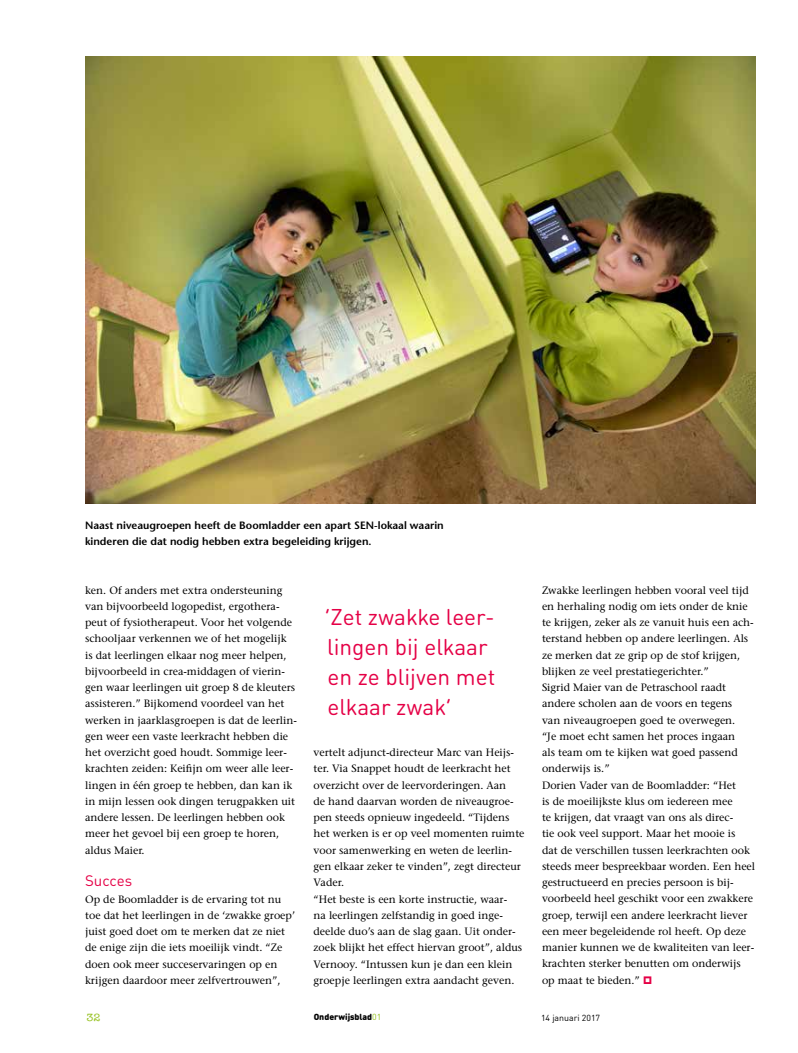
<style>
.page{position:relative;width:798px;height:1053px;background:#fff}
.page>*{position:absolute;margin:0;border:0;box-sizing:border-box;transform-origin:0 0}
.t1{font:22.5px/30px "DIN Round OT";color:#e50046}
.t2{font:15px "DIN Round OT";color:#e50046}
.t3{font:10.62px/16.2px "Stone Serif LT";color:#000}
.t4{font:600 10.62px/16.2px "Stone Sans LT";color:#000}
.t5{font:500 10.62px "American Typewriter Std";color:#95c11f}
.t6{font:900 8.75px "DIN Round OT";color:#000}
.t7{font:8.75px "DIN Round OT";color:#000}
.s1{font-family:"Aobtekens Plain";color:#e50046}
.s2{font-weight:400;color:#95c11f}
</style>
<div class="page">
<img style="left:85px;top:57px;width:670px;height:446px">
<p class="t4" style="left:85px;top:516px;width:360px">Naast niveaugroepen heeft de Boomladder een apart SEN-lokaal waarin kinderen die dat nodig hebben extra begeleiding krijgen.</p>
<p class="t3" style="left:85px;top:581px;width:213px">ken. Of anders met extra ondersteuning van bijvoorbeeld logopedist, ergothera&shy;peut of fysiotherapeut. Voor het volgende schooljaar verkennen we of het mogelijk<br>is dat leerlingen elkaar nog meer helpen, bijvoorbeeld in crea-middagen of vierin&shy;gen waar leerlingen uit groep 8 de kleuters assisteren.” Bijkomend voordeel van het werken in jaarklasgroepen is dat de leerlin&shy;gen weer een vaste leerkracht hebben die het overzicht goed houdt. Sommige leer&shy;krachten zeiden: Keifijn om weer alle leer&shy;lingen in één groep te hebben, dan kan ik in mijn lessen ook dingen terugpakken uit andere lessen. De leerlingen hebben ook meer het gevoel bij een groep te horen, aldus Maier.</p>
<h2 class="t2" style="left:85px;top:871px;width:48px">Succes</h2>
<p class="t3" style="left:85px;top:890px;width:211px">Op de Boomladder is de ervaring tot nu toe dat het leerlingen in de ‘zwakke groep’ juist goed doet om te merken dat ze niet de enige zijn die iets moeilijk vindt. “Ze doen ook meer succeservaringen op en krijgen daardoor meer zelfvertrouwen”,</p>
<h1 class="t1" style="left:325px;top:601px;width:172px">‘Zet zwakke leer&shy;lingen bij elkaar en ze blijven met elkaar zwak’</h1>
<p class="t3" style="left:313px;top:744px;width:212px">vertelt adjunct-directeur Marc van Heijs&shy;ter. Via Snappet houdt de leerkracht het overzicht over de leervorderingen. Aan<br>de hand daarvan worden de niveaugroe&shy;pen steeds opnieuw ingedeeld. “Tijdens het werken is er op veel momenten ruimte voor samenwerking en weten de leerlin&shy;gen elkaar zeker te vinden”, zegt directeur Vader.<br>“Het beste is een korte instructie, waar-<br>na leerlingen zelfstandig in goed inge&shy;deelde duo’s aan de slag gaan. Uit onder&shy;zoek blijkt het effect hiervan groot”, aldus Vernooy. “Intussen kun je dan een klein groepje leerlingen extra aandacht geven.</p>
<p class="t3" style="left:541px;top:581px;width:215px">Zwakke leerlingen hebben vooral veel tijd en herhaling nodig om iets onder de knie te krijgen, zeker als ze vanuit huis een ach&shy;terstand hebben op andere leerlingen. Als ze merken dat ze grip op de stof krijgen, blijken ze veel prestatiegerichter.”<br>Sigrid Maier van de Petraschool raadt andere scholen aan de voors en tegens<br>van niveaugroepen goed te overwegen.<br>“Je moet echt samen het proces ingaan<br>als team om te kijken wat goed passend onderwijs is.”<br>Dorien Vader van de Boomladder: “Het<br>is de moeilijkste klus om iedereen mee<br>te krijgen, dat vraagt van ons als direc-<br>tie ook veel support. Maar het mooie is<br>dat de verschillen tussen leerkrachten ook steeds meer bespreekbaar worden. Een heel gestructueerd en precies persoon is bij&shy;voorbeeld heel geschikt voor een zwakkere groep, terwijl een andere leerkracht liever een meer begeleidende rol heeft. Op deze manier kunnen we de kwaliteiten van leer&shy;krachten sterker benutten om onderwijs op maat te bieden.” <span class="s1">N</span></p>
<p class="t5" style="left:86px;top:1010px;width:16px">32</p>
<p class="t6" style="left:313px;top:1011px;width:69px">Onderwijsblad<span class="s2">01</span></p>
<p class="t7" style="left:541px;top:1012px;width:61px">14 januari 2017</p>
</div>
